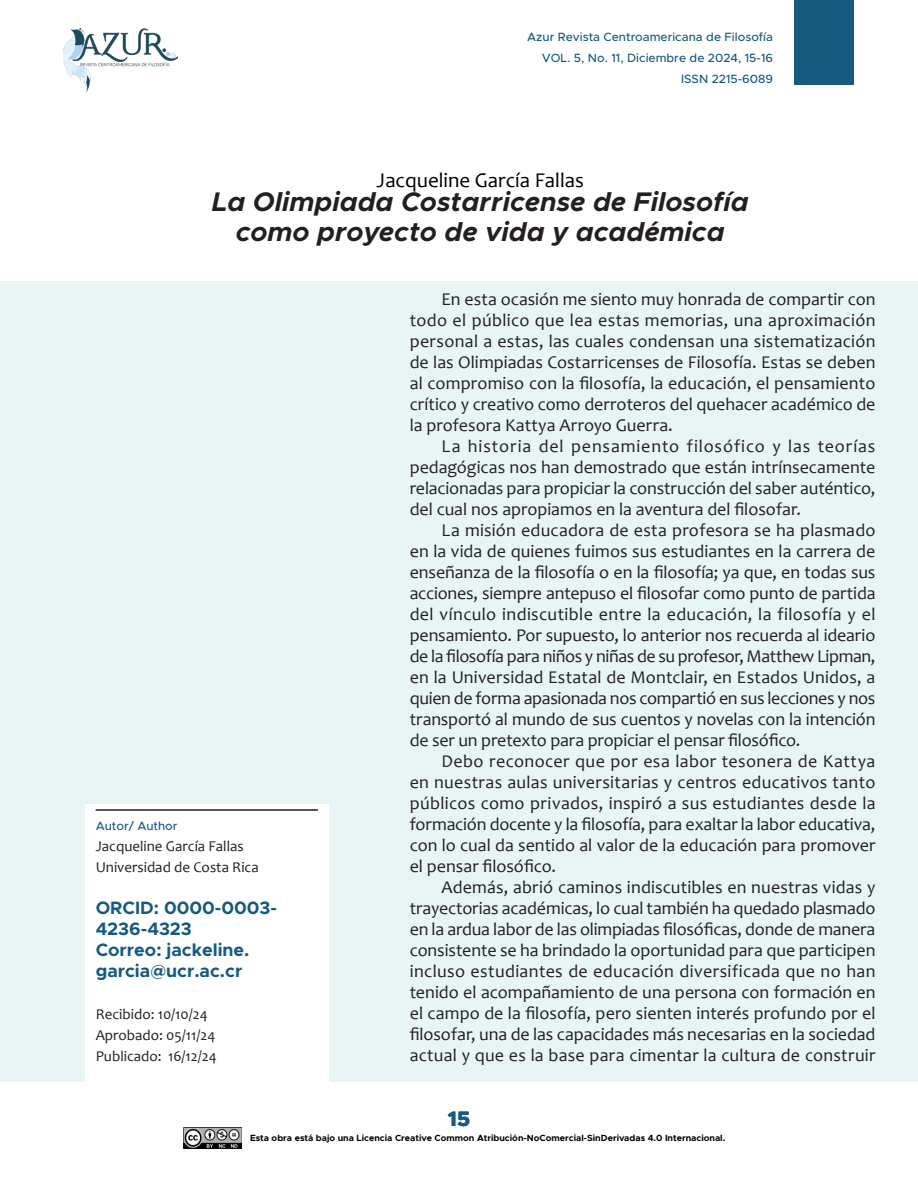
<style>
.page{position:relative;width:918px;height:1188px;background:#fff}
.page>*{position:absolute;margin:0;border:0;box-sizing:border-box;transform-origin:0 0}
.Títulos_de_los_artículos{font:italic 700 27px "Metropolis";color:#231f20}
.Títulos_de_los_artículos-2{font:21px "Candara";color:#000}
.t1{font:800 21px "Metropolis";color:#165b7f}
.Cuerpo_de_texto_inicial{font:18px/21px "Candara";color:#231f20;text-align:justify}
.Notas_y_Referencias{font:700 18px/21px "Metropolis";color:#165b7f}
.Notas_y_Referencias-2{font:15px/21px "Candara";color:#231f20}
.Info_Revista{font:500 12px "Metropolis";color:#165b7f}
.Notas_y_Referencias-3{font:500 12px "Metropolis";color:#165b7f}
.t2{font:700 9px "Metropolis";color:#000}
</style>
<div class="page">
<img style="left:184px;top:1128px;width:57px;height:20px">
<div style="left:794px;top:0;width:60px;height:85px;background:#165b7f"></div>
<img style="left:64px;top:29px;width:113px;height:62px">
<div style="left:0;top:281px;width:918px;height:801px;background:#e7f5f4"></div>
<div style="left:85px;top:804px;width:244px;height:278px;background:#fff"></div>
<hr style="left:96px;top:809px;width:222px;height:2px;background:#231f20">
<p class="Info_Revista" style="left:527px;top:29px;width:247px">Azur Revista Centroamericana de Filosofía</p>
<p class="Info_Revista" style="left:542px;top:50px;width:233px">VOL. 5, No. 11, Diciembre de 2024, 15-16</p>
<p class="Info_Revista" style="left:681px;top:71px;width:93px">ISSN 2215-6089</p>
<p class="Títulos_de_los_artículos-2" style="left:377px;top:167px;width:209px">Jacqueline García Fallas</p>
<p class="Títulos_de_los_artículos" style="left:212px;top:184px;width:538px">La Olimpiada Costarricense de Filosofía</p>
<p class="Títulos_de_los_artículos" style="left:236px;top:215px;width:490px">como proyecto de vida y académica</p>
<p class="Notas_y_Referencias-3" style="left:96px;top:819px;width:83px">Autor/ Author</p>
<p class="Notas_y_Referencias-2" style="left:96px;top:836px;width:165px">Jacqueline García Fallas<br>Universidad de Costa Rica</p>
<p class="Notas_y_Referencias" style="left:96px;top:897px;width:183px">ORCID: 0000-0003-<br>4236-4323<br>Correo: jackeline. garcia@ucr.ac.cr</p>
<p class="Notas_y_Referencias-2" style="left:96px;top:1004px;width:123px">Recibido: 10/10/24<br>Aprobado: 05/11/24<br>Publicado: 16/12/24</p>
<p class="Cuerpo_de_texto_inicial" style="left:410px;top:289px;width:467px;text-indent:32px">En esta ocasión me siento muy honrada de compartir con todo el público que lea estas memorias, una aproximación personal a estas, las cuales condensan una sistematización de las Olimpiadas Costarricenses de Filosofía. Estas se deben al compromiso con la filosofía, la educación, el pensamiento crítico y creativo como derroteros del quehacer académico de la profesora Kattya Arroyo Guerra.</p>
<p class="Cuerpo_de_texto_inicial" style="left:410px;top:436px;width:467px;text-indent:32px">La historia del pensamiento filosófico y las teorías pedagógicas nos han demostrado que están intrínsecamente relacionadas para propiciar la construcción del saber auténtico, del cual nos apropiamos en la aventura del filosofar.</p>
<p class="Cuerpo_de_texto_inicial" style="left:410px;top:520px;width:467px;text-indent:32px">La misión educadora de esta profesora se ha plasmado en la vida de quienes fuimos sus estudiantes en la carrera de enseñanza de la filosofía o en la filosofía; ya que, en todas sus acciones, siempre antepuso el filosofar como punto de partida del vínculo indiscutible entre la educación, la filosofía y el pensamiento. Por supuesto, lo anterior nos recuerda al ideario de la filosofía para niños y niñas de su profesor, Matthew Lipman, en la Universidad Estatal de Montclair, en Estados Unidos, a quien de forma apasionada nos compartió en sus lecciones y nos transportó al mundo de sus cuentos y novelas con la intención de ser un pretexto para propiciar el pensar filosófico.</p>
<p class="Cuerpo_de_texto_inicial" style="left:410px;top:751px;width:467px;text-indent:32px">Debo reconocer que por esa labor tesonera de Kattya en nuestras aulas universitarias y centros educativos tanto públicos como privados, inspiró a sus estudiantes desde la formación docente y la filosofía, para exaltar la labor educativa, con lo cual da sentido al valor de la educación para promover el pensar filosófico.</p>
<p class="Cuerpo_de_texto_inicial" style="left:410px;top:877px;width:467px;text-indent:32px">Además, abrió caminos indiscutibles en nuestras vidas y trayectorias académicas, lo cual también ha quedado plasmado en la ardua labor de las olimpiadas filosóficas, donde de manera consistente se ha brindado la oportunidad para que participen incluso estudiantes de educación diversificada que no han tenido el acompañamiento de una persona con formación en el campo de la filosofía, pero sienten interés profundo por el filosofar, una de las capacidades más necesarias en la sociedad actual y que es la base para cimentar la cultura de construir</p>
<p class="t1" style="left:448px;top:1105px;width:24px">15</p>
<p class="t2" style="left:250px;top:1132px;width:477px">Esta obra está bajo una Licencia Creative Common Atribución-NoComercial-SinDerivadas 4.0 Internacional.</p>
</div>
